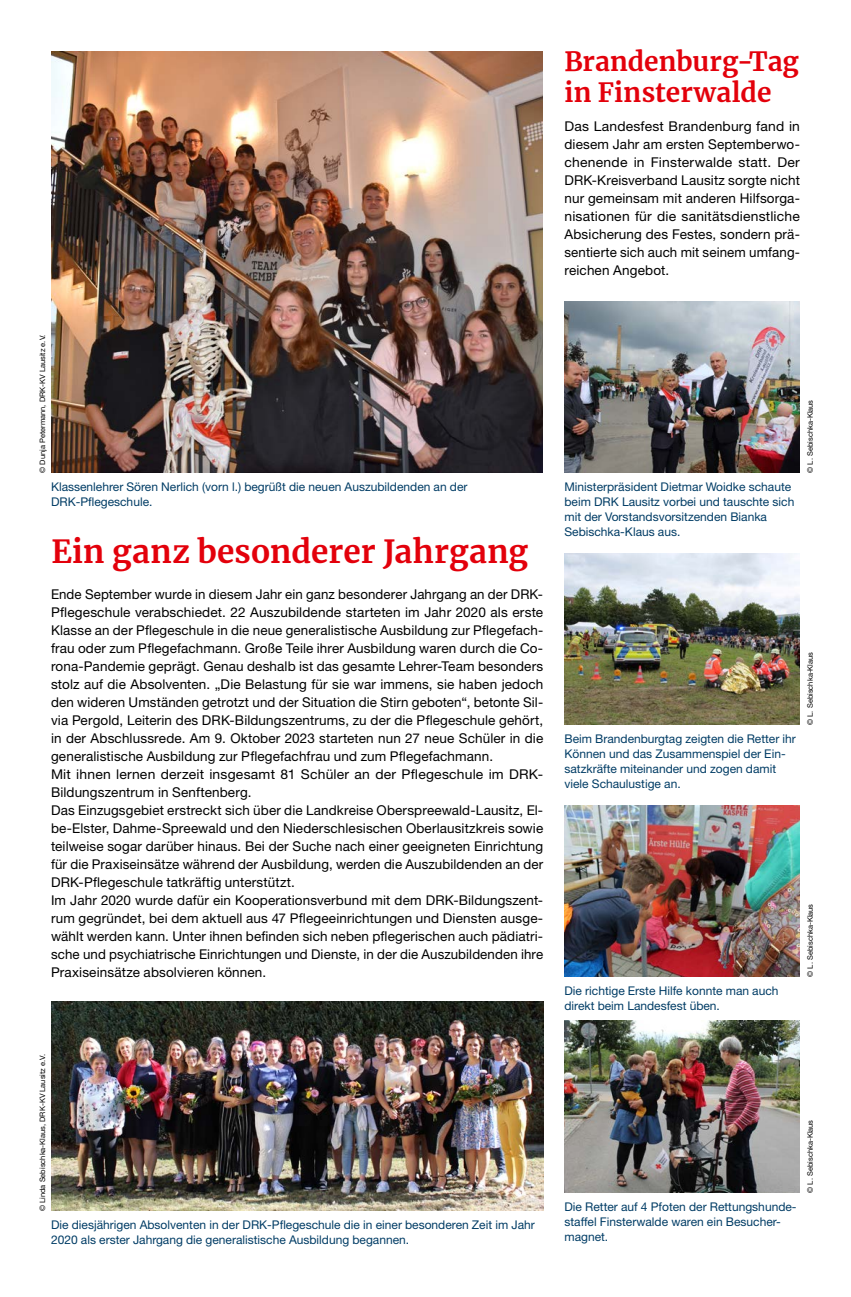
<style>
.page{position:relative;width:851px;height:1297px;background:#fff}
.page>*{position:absolute;margin:0;border:0;box-sizing:border-box;transform-origin:0 0}
.MGB_Headline_23{font:700 31.5px "Merriweather";letter-spacing:.005em;color:#e3000b}
.MGB_Headline_23-2{font:700 26.25px/31.5px "Merriweather";color:#e3000b}
.MGB_Copy{font:13.5px/18px "Helvetica Neue LT Pro";letter-spacing:.01em;color:#000;text-align:justify}
.MGB_BU{font:12px/15px "Helvetica Neue LT Pro";color:#003c65}
.MGB_Fotocredits{font:7.5px "Helvetica Neue LT Pro";color:#000}
</style>
<div class="page">
<img style="left:51px;top:51px;width:491px;height:422px">
<img style="left:564px;top:1021px;width:235px;height:171px">
<img style="left:564px;top:301px;width:235px;height:172px">
<img style="left:564px;top:805px;width:235px;height:172px">
<img style="left:564px;top:554px;width:235px;height:171px">
<img style="left:51px;top:1001px;width:492px;height:210px">
<p class="MGB_Headline_23-2" style="left:564px;top:45px;width:236px">Brandenburg-Tag in Finsterwalde</p>
<p class="MGB_Copy" style="left:564px;top:116px;width:237px">Das Landesfest Brandenburg fand in diesem Jahr am ersten Septemberwo&shy;chenende in Finsterwalde statt. Der DRK-Kreisverband Lausitz sorgte nicht nur gemeinsam mit anderen Hilfsorga&shy;nisationen für die sanitätsdienstliche Absicherung des Festes, sondern prä&shy;sentierte sich auch mit seinem umfang&shy;reichen Angebot.</p>
<p class="MGB_Fotocredits" style="left:38px;top:473px;width:139px;rotate:-90deg">© Dunja Petermann, DRK-KV Lausitz e.V.</p>
<p class="MGB_BU" style="left:51px;top:478px;width:418px">Klassenlehrer Sören Nerlich (vorn l.) begrüßt die neuen Auszubildenden an der<br>DRK-Pflegeschule.</p>
<p class="MGB_Headline_23" style="left:51px;top:529px;width:478px">Ein ganz besonderer Jahrgang</p>
<p class="MGB_Copy" style="left:51px;top:584px;width:493px">Ende September wurde in diesem Jahr ein ganz besonderer Jahrgang an der DRK-Pflegeschule verabschiedet. 22 Auszubildende starteten im Jahr 2020 als erste Klasse an der Pflegeschule in die neue generalistische Ausbildung zur Pflegefach&shy;frau oder zum Pflegefachmann. Große Teile ihrer Ausbildung waren durch die Co&shy;rona-Pandemie geprägt. Genau deshalb ist das gesamte Lehrer-Team besonders stolz auf die Absolventen. „Die Belastung für sie war immens, sie haben jedoch den wideren Umständen getrotzt und der Situation die Stirn geboten“, betonte Sil&shy;via Pergold, Leiterin des DRK-Bildungszentrums, zu der die Pflegeschule gehört, in der Abschlussrede. Am 9. Oktober 2023 starteten nun 27 neue Schüler in die generalistische Ausbildung zur Pflegefachfrau und zum Pflegefachmann.</p>
<p class="MGB_Copy" style="left:51px;top:764px;width:493px">Mit ihnen lernen derzeit insgesamt 81 Schüler an der Pflegeschule im DRK-<br>Bildungszentrum in Senftenberg.</p>
<p class="MGB_Copy" style="left:51px;top:800px;width:493px">Das Einzugsgebiet erstreckt sich über die Landkreise Oberspreewald-Lausitz, El&shy;be-Elster, Dahme-Spreewald und den Niederschlesischen Oberlausitzkreis sowie teilweise sogar darüber hinaus. Bei der Suche nach einer geeigneten Einrichtung für die Praxiseinsätze während der Ausbildung, werden die Auszubildenden an der DRK-Pflegeschule tatkräftig unterstützt.</p>
<p class="MGB_Copy" style="left:51px;top:890px;width:493px">Im Jahr 2020 wurde dafür ein Kooperationsverbund mit dem DRK-Bildungszent&shy;rum gegründet, bei dem aktuell aus 47 Pflegeeinrichtungen und Diensten ausge&shy;wählt werden kann. Unter ihnen befinden sich neben pflegerischen auch pädiatri&shy;sche und psychiatrische Einrichtungen und Dienste, in der die Auszubildenden ihre Praxiseinsätze absolvieren können.</p>
<p class="MGB_Fotocredits" style="left:38px;top:1211px;width:158px;rotate:-90deg">© Linda Sebischka-Klaus, DRK-KV Lausitz e.V.</p>
<p class="MGB_BU" style="left:51px;top:1216px;width:485px">Die diesjährigen Absolventen in der DRK-Pflegeschule die in einer besonderen Zeit im Jahr<br>2020 als erster Jahrgang die generalistische Ausbildung begannen.</p>
<p class="MGB_BU" style="left:564px;top:478px;width:231px">Ministerpräsident Dietmar Woidke schaute beim DRK Lausitz vorbei und tauschte sich mit der Vorstandsvorsitzenden Bianka Sebischka-Klaus aus.</p>
<p class="MGB_Fotocredits" style="left:805px;top:473px;width:74px;rotate:-90deg">© L. Sebischka-Klaus</p>
<p class="MGB_BU" style="left:564px;top:730px;width:233px">Beim Brandenburgtag zeigten die Retter ihr Können und das Zusammenspiel der Ein&shy;satzkräfte miteinander und zogen damit viele Schaulustige an.</p>
<p class="MGB_Fotocredits" style="left:805px;top:725px;width:74px;rotate:-90deg">© L. Sebischka-Klaus</p>
<p class="MGB_BU" style="left:564px;top:982px;width:215px">Die richtige Erste Hilfe konnte man auch direkt beim Landesfest üben.</p>
<p class="MGB_Fotocredits" style="left:805px;top:977px;width:74px;rotate:-90deg">© L. Sebischka-Klaus</p>
<p class="MGB_BU" style="left:564px;top:1198px;width:232px">Die Retter auf 4 Pfoten der Rettungshunde&shy;staffel Finsterwalde waren ein Besucher&shy;magnet.</p>
<p class="MGB_Fotocredits" style="left:805px;top:1193px;width:74px;rotate:-90deg">© L. Sebischka-Klaus</p>
</div>
